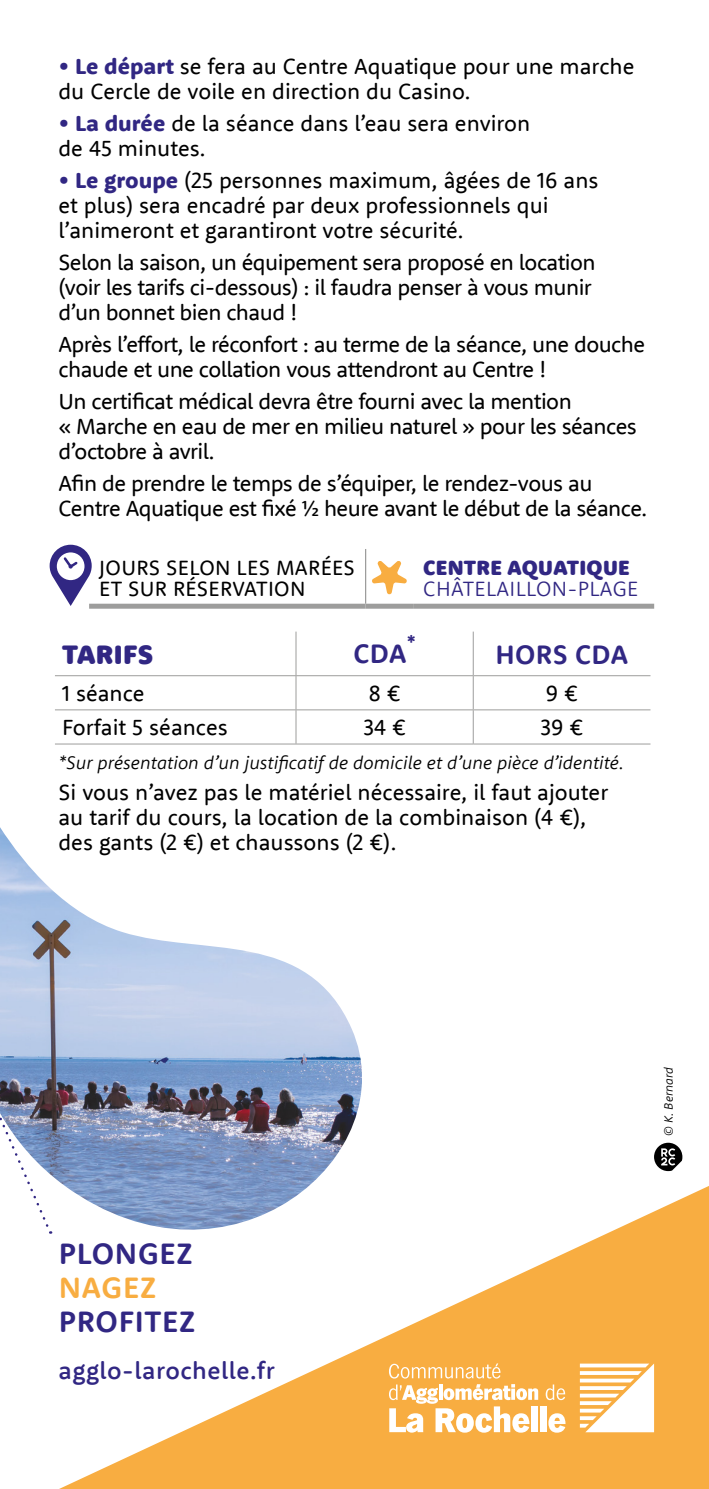
<style>
.page{position:relative;width:709px;height:1489px;background:#fff}
.page>*{position:absolute;margin:0;border:0;box-sizing:border-box;transform-origin:0 0}
.t1{font:700 30.25px "Rooney Sans";letter-spacing:.025em;color:#312783}
.t2{font:700 30.25px "Rooney Sans";letter-spacing:.025em;color:#f8ad41}
.t3{font:700 27.5px "Rooney Sans";letter-spacing:.015em;color:#312783}
.t4{font:900 27.5px "Rooney Sans";letter-spacing:.015em;color:#312783}
.t5{font:500 25px "Rooney Sans";letter-spacing:.02em;color:#312783}
.t6{font:22.5px/25px "Rooney Sans";letter-spacing:-.025em;color:#000}
.t7{font:22.5px/25px "Rooney Sans";color:#000}
.t8{font:700 21.75px "Rooney Sans";color:#312783}
.t9{font:21.25px/21.2px "Rooney Sans";letter-spacing:.015em;color:#000}
.t10{font:300 21.25px "Rooney Sans";letter-spacing:.015em;color:#312783}
.t11{font:900 21.25px "Rooney Sans";letter-spacing:.015em;color:#312783}
.t12{font:italic 300 18.75px "Rooney Sans";color:#000}
.t13{font:italic 300 12.5px "Rooney Sans";color:#000}
.s1{font-weight:800;color:#312783}
</style>
<div class="page">
<svg style="left:61px;top:1186px;width:648px;height:302px;fill:#f8ad41"></svg>
<svg style="left:545px;top:1384px;width:20px;height:15px"></svg>
<svg style="left:389px;top:1363px;width:149px;height:69px"></svg>
<div style="left:531px;top:1406px;width:6px;height:25px;background:#fff"></div>
<div style="left:540px;top:1406px;width:6px;height:25px;background:#fff"></div>
<svg style="left:548px;top:1413px;width:17px;height:19px"></svg>
<svg style="left:580px;top:1363px;width:74px;height:69px"></svg>
<hr style="left:365px;top:549px;width:1px;height:54px;background:#9d9d9c">
<div style="left:89px;top:603px;width:276px;height:5px;background:#9d9d9c"></div>
<div style="left:365px;top:603px;width:48px;height:5px;background:#9d9d9c"></div>
<div style="left:413px;top:603px;width:241px;height:5px;background:#9d9d9c"></div>
<svg style="left:372px;top:561px;width:35px;height:34px"></svg>
<svg style="left:50px;top:544px;width:42px;height:62px"></svg>
<svg style="left:654px;top:1142px;width:28px;height:28px"></svg>
<hr style="left:295px;top:631px;width:1px;height:44px;background:#9d9d9c">
<hr style="left:473px;top:631px;width:1px;height:44px;background:#9d9d9c">
<hr style="left:55px;top:675px;width:241px;height:1px;background:#9d9d9c">
<hr style="left:296px;top:675px;width:177px;height:1px;background:#9d9d9c">
<hr style="left:295px;top:676px;width:1px;height:33px;background:#9d9d9c">
<hr style="left:473px;top:675px;width:177px;height:1px;background:#9d9d9c">
<hr style="left:473px;top:676px;width:1px;height:33px;background:#9d9d9c">
<hr style="left:55px;top:709px;width:241px;height:1px;background:#9d9d9c">
<hr style="left:296px;top:709px;width:177px;height:1px;background:#9d9d9c">
<hr style="left:295px;top:710px;width:1px;height:33px;background:#9d9d9c">
<hr style="left:473px;top:709px;width:177px;height:1px;background:#9d9d9c">
<hr style="left:473px;top:710px;width:1px;height:33px;background:#9d9d9c">
<hr style="left:55px;top:743px;width:241px;height:1px;background:#9d9d9c">
<hr style="left:296px;top:743px;width:177px;height:1px;background:#9d9d9c">
<hr style="left:473px;top:743px;width:177px;height:1px;background:#9d9d9c">
<img style="left:0;top:827px;width:397px;height:453px">
<svg style="left:0;top:901px;width:51px;height:332px"></svg>
<p class="t7" style="left:58px;top:53px;width:577px"><span class="s1">• Le départ</span> se fera au Centre Aquatique pour une marche du Cercle de voile en direction du Casino.</p>
<p class="t7" style="left:58px;top:110px;width:473px"><span class="s1">• La durée</span> de la séance dans l’eau sera environ de 45 minutes.</p>
<p class="t7" style="left:58px;top:167px;width:541px"><span class="s1">• Le groupe</span> (25 personnes maximum, âgées de 16 ans et plus) sera encadré par deux professionnels qui l’animeront et garantiront votre sécurité.</p>
<p class="t6" style="left:58px;top:249px;width:539px">Selon la saison, un équipement sera proposé en location (voir les tarifs ci-dessous) : il faudra penser à vous munir d’un bonnet bien chaud !</p>
<p class="t6" style="left:58px;top:331px;width:588px">Après l’effort, le réconfort : au terme de la séance, une douche chaude et une collation vous attendront au Centre !</p>
<p class="t6" style="left:58px;top:388px;width:580px">Un certificat médical devra être fourni avec la mention<br>« Marche en eau de mer en milieu naturel » pour les séances d’octobre à avril.</p>
<p class="t6" style="left:58px;top:470px;width:590px">Afin de prendre le temps de s’équiper, le rendez-vous au<br>Centre Aquatique est fixé ½ heure avant le début de la séance.</p>
<p class="t9" style="left:99px;top:556px;width:257px">JOURS SELON LES MARÉES<br>ET SUR RÉSERVATION</p>
<p class="t11" style="left:423px;top:553px;width:208px">CENTRE AQUATIQUE</p>
<p class="t10" style="left:423px;top:575px;width:216px">CHÂTELAILLON-PLAGE</p>
<p class="t8" style="left:407px;top:629px;width:11px">*</p>
<p class="t4" style="left:62px;top:636px;width:93px">TARIFS</p>
<p class="t3" style="left:353px;top:635px;width:55px">CDA</p>
<p class="t3" style="left:495px;top:636px;width:134px">HORS CDA</p>
<p class="t6" style="left:62px;top:680px;width:84px">1 séance</p>
<p class="t6" style="left:369px;top:680px;width:33px">8 €</p>
<p class="t6" style="left:546px;top:680px;width:34px">9 €</p>
<p class="t7" style="left:62px;top:714px;width:167px">Forfait 5 séances</p>
<p class="t6" style="left:363px;top:714px;width:44px">34 €</p>
<p class="t6" style="left:540px;top:714px;width:44px">39 €</p>
<p class="t12" style="left:58px;top:750px;width:567px">*Sur présentation d’un justificatif de domicile et d’une pièce d’identité.</p>
<p class="t7" style="left:58px;top:778px;width:551px">Si vous n’avez pas le matériel nécessaire, il faut ajouter au tarif du cours, la location de la combinaison (4 €), des gants (2 €) et chaussons (2 €).</p>
<h1 class="t1" style="left:59px;top:1233px;width:135px">PLONGEZ</h1>
<h1 class="t2" style="left:59px;top:1267px;width:99px">NAGEZ</h1>
<h1 class="t1" style="left:59px;top:1301px;width:138px">PROFITEZ</h1>
<p class="t5" style="left:58px;top:1353px;width:218px">agglo-larochelle.fr</p>
<p class="t13" style="left:660px;top:1135px;width:70px;rotate:-90deg">© K. Bernard</p>
</div>
